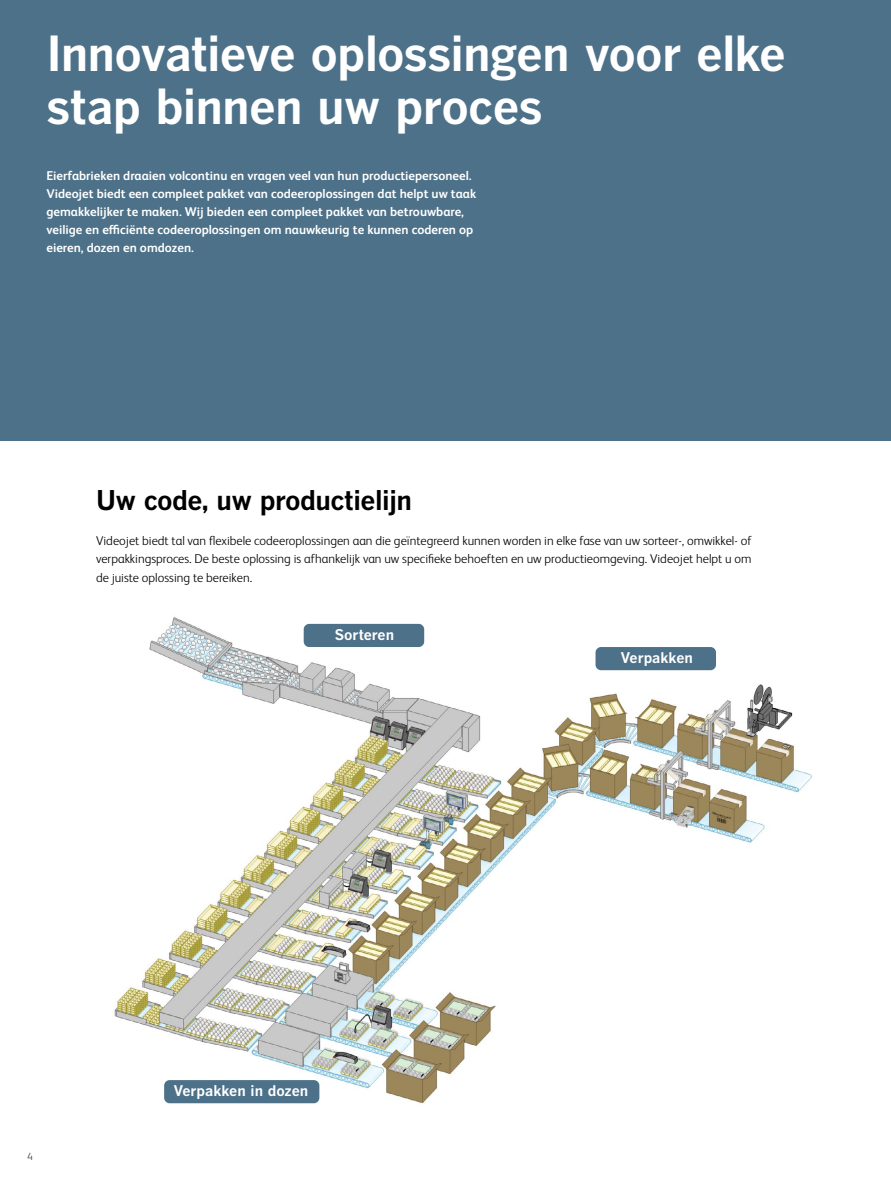
<style>
.page{position:relative;width:891px;height:1188px;background:#fff}
.page>*{position:absolute;margin:0;border:0;box-sizing:border-box;transform-origin:0 0}
.t1{font:700 48px/52.5px "Benton Gothic";letter-spacing:-.02em;color:#fff}
.t2{font:700 27px "Benton Gothic";letter-spacing:-.02em;color:#000}
.t3{font:700 14.7px "Benton Gothic";color:#fff}
.t4{font:700 12.75px/18px "FS Albert Pro";color:#fff}
.t5{font:300 12.75px/18px "FS Albert Pro";color:#000;text-align:justify}
.t6{font:300 10.5px "FS Albert Pro";color:#414042}
</style>
<div class="page">
<div style="left:0;top:0;width:891px;height:441px;background:#4c7189"></div>
<img style="left:114px;top:617px;width:698px;height:487px">
<div style="left:164px;top:1080px;width:155px;height:23px;background:#4c7189;border-radius:5px"></div>
<div style="left:304px;top:624px;width:120px;height:23px;background:#4c7189;border-radius:5px"></div>
<div style="left:596px;top:647px;width:120px;height:23px;background:#4c7189;border-radius:5px"></div>
<h1 class="t1" style="left:46px;top:28px;width:741px">Innovatieve oplossingen voor elke stap binnen uw proces</h1>
<p class="t4" style="left:46px;top:166px;width:431px">Eierfabrieken draaien volcontinu en vragen veel van hun productiepersoneel.<br>Videojet biedt een compleet pakket van codeeroplossingen dat helpt uw taak gemakkelijker te maken. Wij bieden een compleet pakket van betrouwbare, veilige en efficiënte codeeroplossingen om nauwkeurig te kunnen coderen op eieren, dozen en omdozen.</p>
<h2 class="t2" style="left:96px;top:485px;width:317px">Uw code, uw productielijn</h2>
<p class="t5" style="left:96px;top:531px;width:657px">Videojet biedt tal van flexibele codeeroplossingen aan die geïntegreerd kunnen worden in elke fase van uw sorteer-, omwikkel- of verpakkingsproces. De beste oplossing is afhankelijk van uw specifieke behoeften en uw productieomgeving. Videojet helpt u om de juiste oplossing te bereiken.</p>
<p class="t3" style="left:335px;top:626px;width:61px">Sorteren</p>
<p class="t3" style="left:620px;top:650px;width:74px">Verpakken</p>
<p class="t6" style="left:27px;top:1150px;width:7px">4</p>
<p class="t3" style="left:173px;top:1083px;width:136px">Verpakken in dozen</p>
</div>
